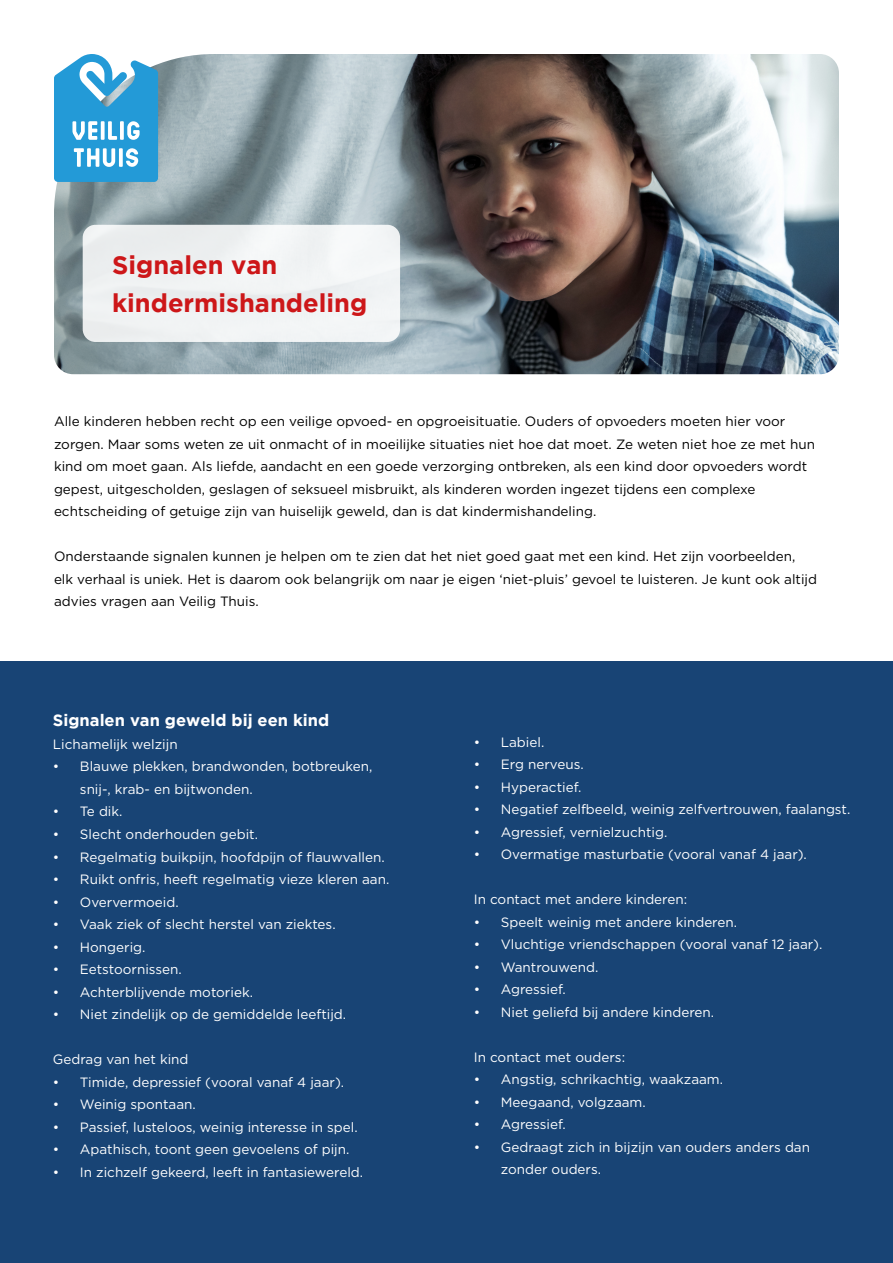
<style>
.page{position:relative;width:893px;height:1263px;background:#fff}
.page>*{position:absolute;margin:0;border:0;box-sizing:border-box;transform-origin:0 0}
.t1{font:700 25.5px/37.5px "Gotham";color:#cd1719}
.t2{font:700 16.5px "Gotham";color:#fff}
.t3{font:13.5px/22.5px "Gotham";color:#fff}
.t4{font:13.5px/22.5px "Gotham";color:#000}
</style>
<div class="page">
<img style="left:54px;top:54px;width:785px;height:320px">
<svg style="left:54px;top:54px;width:104px;height:128px"></svg>
<div style="left:0;top:661px;width:893px;height:602px;background:#184475"></div>
<div style="left:83px;top:225px;width:317px;height:117px;background:#f0f3f4;border-radius:13px"></div>
<h1 class="t1" style="left:112px;top:246px;width:257px">Signalen van kindermishandeling</h1>
<p class="t4" style="left:54px;top:410px;width:762px">Alle kinderen hebben recht op een veilige opvoed- en opgroeisituatie. Ouders of opvoeders moeten hier voor zorgen. Maar soms weten ze uit onmacht of in moeilijke situaties niet hoe dat moet. Ze weten niet hoe ze met hun kind om moet gaan. Als liefde, aandacht en een goede verzorging ontbreken, als een kind door opvoeders wordt gepest, uitgescholden, geslagen of seksueel misbruikt, als kinderen worden ingezet tijdens een complexe echtscheiding of getuige zijn van huiselijk geweld, dan is dat kindermishandeling.</p>
<p class="t4" style="left:54px;top:545px;width:765px">Onderstaande signalen kunnen je helpen om te zien dat het niet goed gaat met een kind. Het zijn voorbeelden, elk verhaal is uniek. Het is daarom ook belangrijk om naar je eigen ‘niet-pluis’ gevoel te luisteren. Je kunt ook altijd advies vragen aan Veilig Thuis.</p>
<p class="t2" style="left:53px;top:711px;width:278px">Signalen van geweld bij een kind</p>
<p class="t3" style="left:53px;top:733px;width:126px">Lichamelijk welzijn</p>
<p class="t3" style="left:80px;top:755px;width:294px;text-indent:-27px">• Blauwe plekken, brandwonden, botbreuken, snij-, krab- en bijtwonden.</p>
<p class="t3" style="left:53px;top:800px;width:71px">• Te dik.</p>
<p class="t3" style="left:53px;top:823px;width:207px">• Slecht onderhouden gebit.</p>
<p class="t3" style="left:53px;top:845px;width:333px">• Regelmatig buikpijn, hoofdpijn of flauwvallen.</p>
<p class="t3" style="left:53px;top:868px;width:338px">• Ruikt onfris, heeft regelmatig vieze kleren aan.</p>
<p class="t3" style="left:53px;top:890px;width:127px">• Oververmoeid.</p>
<p class="t3" style="left:53px;top:913px;width:284px">• Vaak ziek of slecht herstel van ziektes.</p>
<p class="t3" style="left:53px;top:935px;width:94px">• Hongerig.</p>
<p class="t3" style="left:53px;top:958px;width:130px">• Eetstoornissen.</p>
<p class="t3" style="left:53px;top:980px;width:202px">• Achterblijvende motoriek.</p>
<p class="t3" style="left:53px;top:1003px;width:295px">• Niet zindelijk op de gemiddelde leeftijd.</p>
<p class="t3" style="left:53px;top:1048px;width:137px">Gedrag van het kind</p>
<p class="t3" style="left:53px;top:1070px;width:293px">• Timide, depressief (vooral vanaf 4 jaar).</p>
<p class="t3" style="left:53px;top:1093px;width:144px">• Weinig spontaan.</p>
<p class="t3" style="left:53px;top:1115px;width:306px">• Passief, lusteloos, weinig interesse in spel.</p>
<p class="t3" style="left:53px;top:1138px;width:298px">• Apathisch, toont geen gevoelens of pijn.</p>
<p class="t3" style="left:53px;top:1160px;width:312px">• In zichzelf gekeerd, leeft in fantasiewereld.</p>
<p class="t3" style="left:474px;top:731px;width:72px">• Labiel.</p>
<p class="t3" style="left:474px;top:753px;width:111px">• Erg nerveus.</p>
<p class="t3" style="left:474px;top:776px;width:109px">• Hyperactief.</p>
<p class="t3" style="left:474px;top:798px;width:378px">• Negatief zelfbeeld, weinig zelfvertrouwen, faalangst.</p>
<p class="t3" style="left:474px;top:821px;width:195px">• Agressief, vernielzuchtig.</p>
<p class="t3" style="left:474px;top:843px;width:335px">• Overmatige masturbatie (vooral vanaf 4 jaar).</p>
<p class="t3" style="left:474px;top:888px;width:215px">In contact met andere kinderen:</p>
<p class="t3" style="left:474px;top:911px;width:265px">• Speelt weinig met andere kinderen.</p>
<p class="t3" style="left:474px;top:933px;width:350px">• Vluchtige vriendschappen (vooral vanaf 12 jaar).</p>
<p class="t3" style="left:474px;top:956px;width:126px">• Wantrouwend.</p>
<p class="t3" style="left:474px;top:978px;width:93px">• Agressief.</p>
<p class="t3" style="left:474px;top:1001px;width:242px">• Niet geliefd bij andere kinderen.</p>
<p class="t3" style="left:474px;top:1046px;width:153px">In contact met ouders:</p>
<p class="t3" style="left:474px;top:1068px;width:251px">• Angstig, schrikachtig, waakzaam.</p>
<p class="t3" style="left:474px;top:1091px;width:173px">• Meegaand, volgzaam.</p>
<p class="t3" style="left:474px;top:1113px;width:93px">• Agressief.</p>
<p class="t3" style="left:501px;top:1136px;width:311px;text-indent:-27px">• Gedraagt zich in bijzijn van ouders anders dan zonder ouders.</p>
</div>
